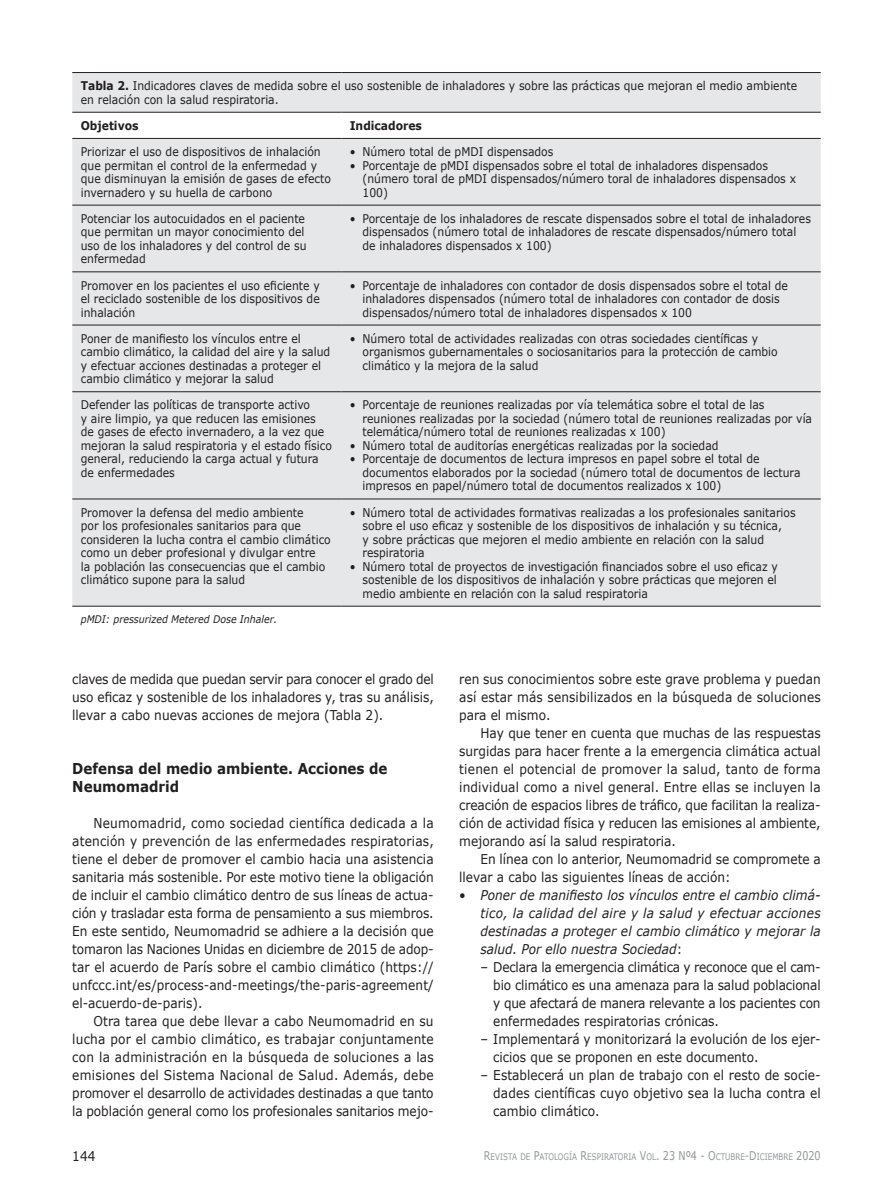
<style>
.page{position:relative;width:893px;height:1191px;background:#fff}
.page>*{position:absolute;margin:0;border:0;box-sizing:border-box;transform-origin:0 0}
.t1{font:700 15px/18px "Verdana";color:#231f20;scale:.9 1}
.t2{font:13.5px/18px "Verdana";color:#231f20;text-align:justify;scale:.9 1}
.t3{font:italic 13.5px/18px "Verdana";color:#231f20;text-align:justify;scale:.9 1}
.t4{font:12px/13.5px "Verdana";color:#231f20;scale:.9 1}
.t5{font:700 12px "Verdana";color:#231f20;scale:.9 1}
.t6{font:italic 10.5px "Verdana";color:#231f20;scale:.9 1}
.t7{font:9px "Verdana";color:#939598;scale:.8 1}
.s1{font-weight:700}
.s2{font-style:normal}
.s3{font-size:12px}
</style>
<div class="page">
<div style="left:72px;top:73px;width:749px;height:39px;background:#e6e7e9"></div>
<div style="left:72px;top:137px;width:749px;height:469px;background:#e6e7e9"></div>
<hr style="left:72px;top:72px;width:269px;height:1px;background:#231f20">
<hr style="left:341px;top:72px;width:480px;height:1px;background:#231f20">
<hr style="left:72px;top:112px;width:269px;height:1px;background:#231f20">
<hr style="left:341px;top:112px;width:480px;height:1px;background:#231f20">
<hr style="left:72px;top:138px;width:269px;height:1px;background:#231f20">
<hr style="left:341px;top:138px;width:480px;height:1px;background:#231f20">
<hr style="left:72px;top:205px;width:269px;height:1px;background:#231f20">
<hr style="left:341px;top:205px;width:480px;height:1px;background:#231f20">
<hr style="left:72px;top:271px;width:269px;height:1px;background:#231f20">
<hr style="left:341px;top:271px;width:480px;height:1px;background:#231f20">
<hr style="left:72px;top:325px;width:269px;height:1px;background:#231f20">
<hr style="left:341px;top:325px;width:480px;height:1px;background:#231f20">
<hr style="left:72px;top:391px;width:269px;height:1px;background:#231f20">
<hr style="left:341px;top:391px;width:480px;height:1px;background:#231f20">
<hr style="left:72px;top:499px;width:269px;height:1px;background:#231f20">
<hr style="left:341px;top:499px;width:480px;height:1px;background:#231f20">
<hr style="left:72px;top:606px;width:269px;height:1px;background:#231f20">
<hr style="left:341px;top:606px;width:480px;height:1px;background:#231f20">
<p class="t4" style="left:81px;top:79px;width:797px"><span class="s1">Tabla 2.</span> Indicadores claves de medida sobre el uso sostenible de inhaladores y sobre las prácticas que mejoran el medio ambiente en relación con la salud respiratoria.</p>
<p class="t5" style="left:81px;top:118px;width:66px">Objetivos</p>
<p class="t5" style="left:350px;top:118px;width:82px">Indicadores</p>
<p class="t4" style="left:81px;top:145px;width:280px">Priorizar el uso de dispositivos de inhalación que permitan el control de la enfermedad y que disminuyan la emisión de gases de efecto invernadero y su huella de carbono</p>
<p class="t4" style="left:350px;top:145px;width:228px">• Número total de pMDI dispensados</p>
<p class="t4" style="left:362px;top:159px;width:483px;text-indent:-13px">• Porcentaje de pMDI dispensados sobre el total de inhaladores dispensados (número toral de pMDI dispensados/número toral de inhaladores dispensados x<br>100)</p>
<p class="t4" style="left:81px;top:212px;width:252px">Potenciar los autocuidados en el paciente que permitan un mayor conocimiento del uso de los inhaladores y del control de su enfermedad</p>
<p class="t4" style="left:362px;top:212px;width:500px;text-indent:-13px">• Porcentaje de los inhaladores de rescate dispensados sobre el total de inhaladores dispensados (número total de inhaladores de rescate dispensados/número total de inhaladores dispensados x 100)</p>
<p class="t4" style="left:81px;top:278px;width:267px;text-align:justify">Promover en los pacientes el uso eficiente y el reciclado sostenible de los dispositivos de inhalación</p>
<p class="t4" style="left:362px;top:278px;width:474px;text-indent:-13px">• Porcentaje de inhaladores con contador de dosis dispensados sobre el total de inhaladores dispensados (número total de inhaladores con contador de dosis dispensados/número total de inhaladores dispensados x 100</p>
<p class="t4" style="left:81px;top:332px;width:279px">Poner de manifiesto los vínculos entre el cambio climático, la calidad del aire y la salud y efectuar acciones destinadas a proteger el cambio climático y mejorar la salud</p>
<p class="t4" style="left:362px;top:332px;width:463px;text-indent:-13px">• Número total de actividades realizadas con otras sociedades científicas y organismos gubernamentales o sociosanitarios para la protección de cambio climático y la mejora de la salud</p>
<p class="t4" style="left:81px;top:398px;width:281px">Defender las políticas de transporte activo<br>y aire limpio, ya que reducen las emisiones de gases de efecto invernadero, a la vez que mejoran la salud respiratoria y el estado físico general, reduciendo la carga actual y futura de enfermedades</p>
<p class="t4" style="left:362px;top:398px;width:501px;text-indent:-13px">• Porcentaje de reuniones realizadas por vía telemática sobre el total de las reuniones realizadas por la sociedad (número total de reuniones realizadas por vía telemática/número total de reuniones realizadas x 100)</p>
<p class="t4" style="left:350px;top:439px;width:411px">• Número total de auditorías energéticas realizadas por la sociedad</p>
<p class="t4" style="left:362px;top:452px;width:488px;text-indent:-13px">• Porcentaje de documentos de lectura impresos en papel sobre el total de documentos elaborados por la sociedad (número total de documentos de lectura impresos en papel/número total de documentos realizados x 100)</p>
<p class="t4" style="left:81px;top:506px;width:279px">Promover la defensa del medio ambiente<br>por los profesionales sanitarios para que consideren la lucha contra el cambio climático como un deber profesional y divulgar entre<br>la población las consecuencias que el cambio climático supone para la salud</p>
<p class="t4" style="left:362px;top:506px;width:483px;text-indent:-13px">• Número total de actividades formativas realizadas a los profesionales sanitarios sobre el uso eficaz y sostenible de los dispositivos de inhalación y su técnica,<br>y sobre prácticas que mejoren el medio ambiente en relación con la salud respiratoria</p>
<p class="t4" style="left:362px;top:560px;width:463px;text-align:justify;text-indent:-13px">• Número total de proyectos de investigación financiados sobre el uso eficaz y sostenible de los dispositivos de inhalación y sobre prácticas que mejoren el medio ambiente en relación con la salud respiratoria</p>
<p class="t6" style="left:81px;top:612px;width:220px">pMDI: pressurized Metered Dose Inhaler.</p>
<p class="t2" style="left:72px;top:670px;width:403px">claves de medida que puedan servir para conocer el grado del uso eficaz y sostenible de los inhaladores y, tras su análisis, llevar a cabo nuevas acciones de mejora (Tabla 2).</p>
<p class="t1" style="left:72px;top:760px;width:352px">Defensa del medio ambiente. Acciones de<br>Neumomadrid</p>
<p class="t2" style="left:72px;top:814px;width:403px;text-indent:21px">Neumomadrid, como sociedad científica dedicada a la atención y prevención de las enfermedades respiratorias, tiene el deber de promover el cambio hacia una asistencia sanitaria más sostenible. Por este motivo tiene la obligación de incluir el cambio climático dentro de sus líneas de actua&shy;ción y trasladar esta forma de pensamiento a sus miembros.<br>En este sentido, Neumomadrid se adhiere a la decisión que tomaron las Naciones Unidas en diciembre de 2015 de adop&shy;tar el acuerdo de París sobre el cambio climático (https:// unfccc.int/es/process-and-meetings/the-paris-agreement/ el-acuerdo-de-paris).</p>
<p class="t2" style="left:72px;top:1012px;width:403px;text-indent:21px">Otra tarea que debe llevar a cabo Neumomadrid en su lucha por el cambio climático, es trabajar conjuntamente con la administración en la búsqueda de soluciones a las emisiones del Sistema Nacional de Salud. Además, debe promover el desarrollo de actividades destinadas a que tanto la población general como los profesionales sanitarios mejo-</p>
<p class="t2" style="left:459px;top:670px;width:403px">ren sus conocimientos sobre este grave problema y puedan así estar más sensibilizados en la búsqueda de soluciones para el mismo.</p>
<p class="t2" style="left:459px;top:724px;width:403px;text-indent:21px">Hay que tener en cuenta que muchas de las respuestas surgidas para hacer frente a la emergencia climática actual tienen el potencial de promover la salud, tanto de forma individual como a nivel general. Entre ellas se incluyen la creación de espacios libres de tráfico, que facilitan la realiza&shy;ción de actividad física y reducen las emisiones al ambiente, mejorando así la salud respiratoria.</p>
<p class="t2" style="left:459px;top:850px;width:403px;text-indent:21px">En línea con lo anterior, Neumomadrid se compromete a llevar a cabo las siguientes líneas de acción:</p>
<p class="t3" style="left:480px;top:886px;width:380px;text-indent:-21px"><span class="s2">•</span> Poner de manifiesto los vínculos entre el cambio climá&shy;tico, la calidad del aire y la salud y efectuar acciones destinadas a proteger el cambio climático y mejorar la salud. Por ello nuestra Sociedad<span class="s2">:</span></p>
<p class="t2" style="left:493px;top:958px;width:365px;text-indent:-13px">– Declara la emergencia climática y reconoce que el cam&shy;bio climático es una amenaza para la salud poblacional y que afectará de manera relevante a los pacientes con enfermedades respiratorias crónicas.</p>
<p class="t2" style="left:493px;top:1030px;width:365px;text-indent:-13px">– Implementará y monitorizará la evolución de los ejer&shy;cicios que se proponen en este documento.</p>
<p class="t2" style="left:493px;top:1066px;width:365px;text-indent:-13px">– Establecerá un plan de trabajo con el resto de socie&shy;dades científicas cuyo objetivo sea la lucha contra el cambio climático.</p>
<p class="t2" style="left:72px;top:1147px;width:27px">144</p>
<p class="t7" style="left:484px;top:1151px;width:422px"><span class="s3">R</span>EVISTA DE <span class="s3">P</span>ATOLOGÍA <span class="s3">R</span>ESPIRATORIA <span class="s3">V</span>OL<span class="s3">. 23 Nº4 - O</span>CTUBRE<span class="s3">-D</span>ICIEMBRE <span class="s3">2020</span></p>
</div>
